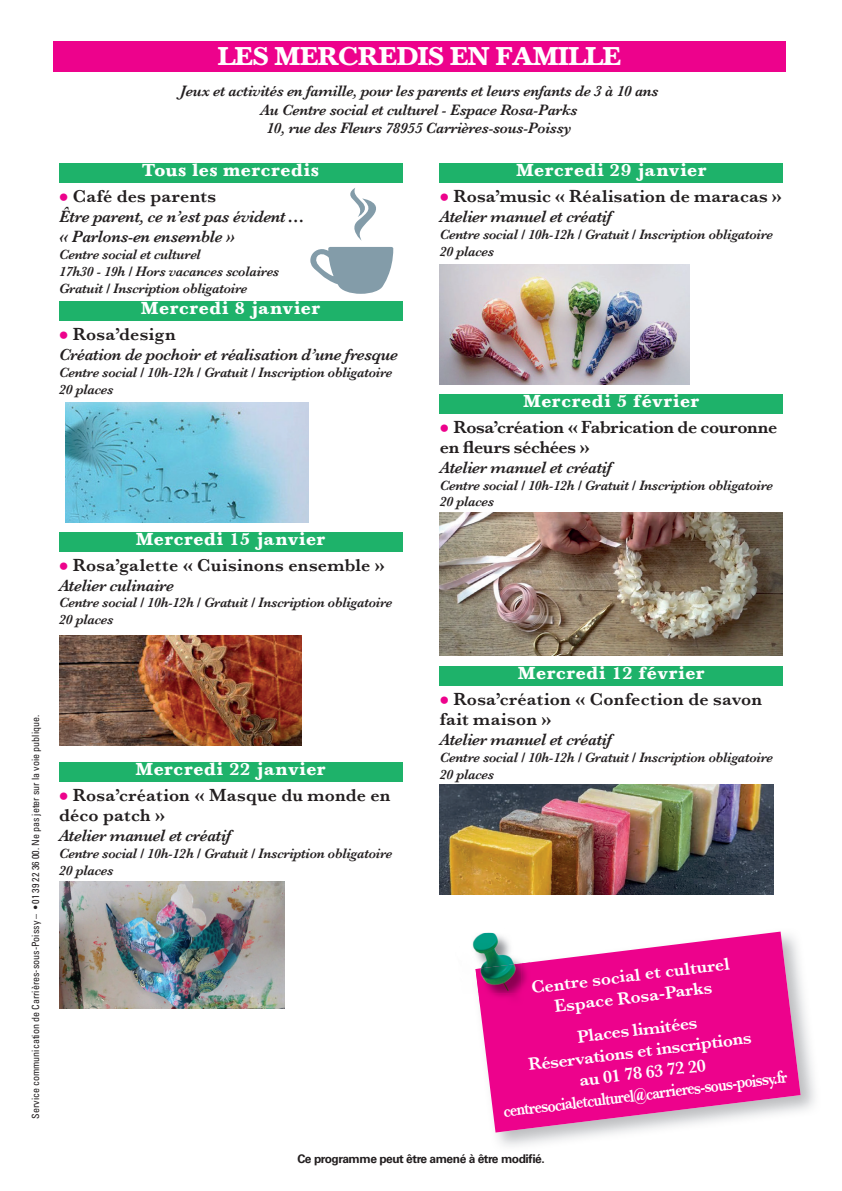
<style>
.page{position:relative;width:842px;height:1191px;background:#fff}
.page>*{position:absolute;margin:0;border:0;box-sizing:border-box;transform-origin:0 0}
.t1{font:700 26.6px "Baskerville";letter-spacing:-.04em;color:#fff}
.t2{font:600 18px/20px "Baskerville";letter-spacing:.01em;color:#231f20}
.t3{font:600 18px/21.6px "Baskerville";color:#fff;text-align:center}
.t4{font:700 18px "Baskerville";letter-spacing:.03em;color:#fff}
.t5{font:600 18px/20px "Baskerville";letter-spacing:-.015em;color:#231f20}
.t6{font:italic 600 16.8px/20px "Baskerville";letter-spacing:-.02em;color:#231f20}
.t7{font:italic 600 15.4px/18.6px "Baskerville";letter-spacing:-.02em;color:#231f20;text-align:center}
.t8{font:italic 600 14px/16.8px "Baskerville";letter-spacing:-.02em;color:#231f20}
.t9{font:700 12px "Univers LT Pro 65";letter-spacing:-.04em;color:#231f20}
.t10{font:condensed 10px "Univers LT Pro";color:#231f20}
.s1{font-size:27.6px;color:#ed028c}
</style>
<div class="page">
<div style="left:59px;top:163px;width:343px;height:20px;background:#1eb26a"></div>
<div style="left:59px;top:301px;width:343px;height:20px;background:#1eb26a"></div>
<div style="left:59px;top:532px;width:343px;height:19px;background:#1eb26a"></div>
<div style="left:59px;top:762px;width:343px;height:20px;background:#1eb26a"></div>
<div style="left:440px;top:163px;width:343px;height:20px;background:#1eb26a"></div>
<div style="left:440px;top:394px;width:343px;height:19px;background:#1eb26a"></div>
<div style="left:440px;top:666px;width:343px;height:19px;background:#1eb26a"></div>
<div style="left:54px;top:41px;width:732px;height:31px;background:#ed028c"></div>
<svg style="left:477px;top:931px;width:324px;height:201px;background:#ec32a0"></svg>
<img style="left:475px;top:932px;width:55px;height:73px">
<img style="left:478px;top:962px;width:52px;height:43px">
<img style="left:477px;top:931px;width:45px;height:1px">
<img style="left:472px;top:932px;width:50px;height:59px">
<img style="left:475px;top:963px;width:47px;height:30px">
<img style="left:66px;top:403px;width:242px;height:119px">
<img style="left:440px;top:513px;width:343px;height:142px">
<img style="left:440px;top:784px;width:334px;height:110px">
<img style="left:59px;top:635px;width:243px;height:110px">
<img style="left:59px;top:881px;width:225px;height:127px">
<img style="left:440px;top:265px;width:249px;height:119px">
<svg style="left:310px;top:188px;width:83px;height:106px"></svg>
<p class="t10" style="left:29px;top:1118px;width:405px;rotate:-90deg">Service communication de Carrières-sous-Poissy – • 01 39 22 36 00. Ne pas jeter sur la voie publique.</p>
<h1 class="t1" style="left:217px;top:41px;width:405px">LES MERCREDIS EN FAMILLE</h1>
<p class="t7" style="left:180px;top:82px;width:480px">Jeux et activités en famille, pour les parents et leurs enfants de 3 à 10 ans<br>Au Centre social et culturel - Espace Rosa-Parks<br>10, rue des Fleurs 78955 Carrières-sous-Poissy</p>
<p class="t4" style="left:142px;top:160px;width:178px">Tous les mercredis</p>
<p class="t2" style="left:59px;top:186px;width:159px"><span class="s1">•</span> Café des parents</p>
<p class="t6" style="left:59px;top:206px;width:246px">Être parent, ce n’est pas évident … « Parlons-en ensemble »</p>
<p class="t8" style="left:59px;top:246px;width:222px">Centre social et culturel<br>17h30 - 19h / Hors vacances scolaires<br>Gratuit / Inscription obligatoire</p>
<p class="t4" style="left:141px;top:297px;width:181px">Mercredi 8 janvier</p>
<p class="t2" style="left:59px;top:324px;width:118px"><span class="s1">•</span> Rosa’design</p>
<p class="t6" style="left:59px;top:344px;width:341px">Création de pochoir et réalisation d’une fresque</p>
<p class="t8" style="left:59px;top:364px;width:335px">Centre social / 10h-12h / Gratuit / Inscription obligatoire<br>20 places</p>
<p class="t4" style="left:136px;top:528px;width:191px">Mercredi 15 janvier</p>
<p class="t2" style="left:59px;top:554px;width:327px"><span class="s1">•</span> Rosa’galette « Cuisinons ensemble »</p>
<p class="t6" style="left:59px;top:575px;width:117px">Atelier culinaire</p>
<p class="t8" style="left:59px;top:594px;width:335px">Centre social / 10h-12h / Gratuit / Inscription obligatoire<br>20 places</p>
<p class="t4" style="left:135px;top:758px;width:192px">Mercredi 22 janvier</p>
<p class="t2" style="left:59px;top:785px;width:333px"><span class="s1">•</span> Rosa’création « Masque du monde en déco patch »</p>
<p class="t6" style="left:59px;top:825px;width:174px">Atelier manuel et créatif</p>
<p class="t8" style="left:59px;top:845px;width:335px">Centre social / 10h-12h / Gratuit / Inscription obligatoire<br>20 places</p>
<p class="t4" style="left:516px;top:160px;width:192px">Mercredi 29 janvier</p>
<p class="t2" style="left:440px;top:186px;width:344px"><span class="s1">•</span> Rosa’music « Réalisation de maracas »</p>
<p class="t6" style="left:440px;top:206px;width:174px">Atelier manuel et créatif</p>
<p class="t8" style="left:440px;top:226px;width:335px">Centre social / 10h-12h / Gratuit / Inscription obligatoire<br>20 places</p>
<p class="t4" style="left:523px;top:390px;width:178px">Mercredi 5 février</p>
<p class="t5" style="left:440px;top:416px;width:339px"><span class="s1">•</span> Rosa’création « Fabrication de couronne en fleurs séchées »</p>
<p class="t6" style="left:440px;top:457px;width:174px">Atelier manuel et créatif</p>
<p class="t8" style="left:440px;top:476px;width:335px">Centre social / 10h-12h / Gratuit / Inscription obligatoire<br>20 places</p>
<p class="t4" style="left:518px;top:662px;width:188px">Mercredi 12 février</p>
<p class="t2" style="left:440px;top:689px;width:324px"><span class="s1">•</span> Rosa’création « Confection de savon fait maison »</p>
<p class="t6" style="left:440px;top:729px;width:174px">Atelier manuel et créatif</p>
<p class="t8" style="left:440px;top:748px;width:335px">Centre social / 10h-12h / Gratuit / Inscription obligatoire<br>20 places</p>
<p class="t3" style="left:530px;top:976px;width:201px;rotate:-7deg">Centre social et culturel<br>Espace Rosa-Parks</p>
<p class="t3" style="left:494px;top:1036px;width:287px;rotate:-7deg">Places limitées<br>Réservations et inscriptions<br>au 01 78 63 72 20 centresocialetculturel@carrieres-sous-poissy.fr</p>
<p class="t9" style="left:297px;top:1150px;width:249px">Ce programme peut être amené à être modifié.</p>
</div>
